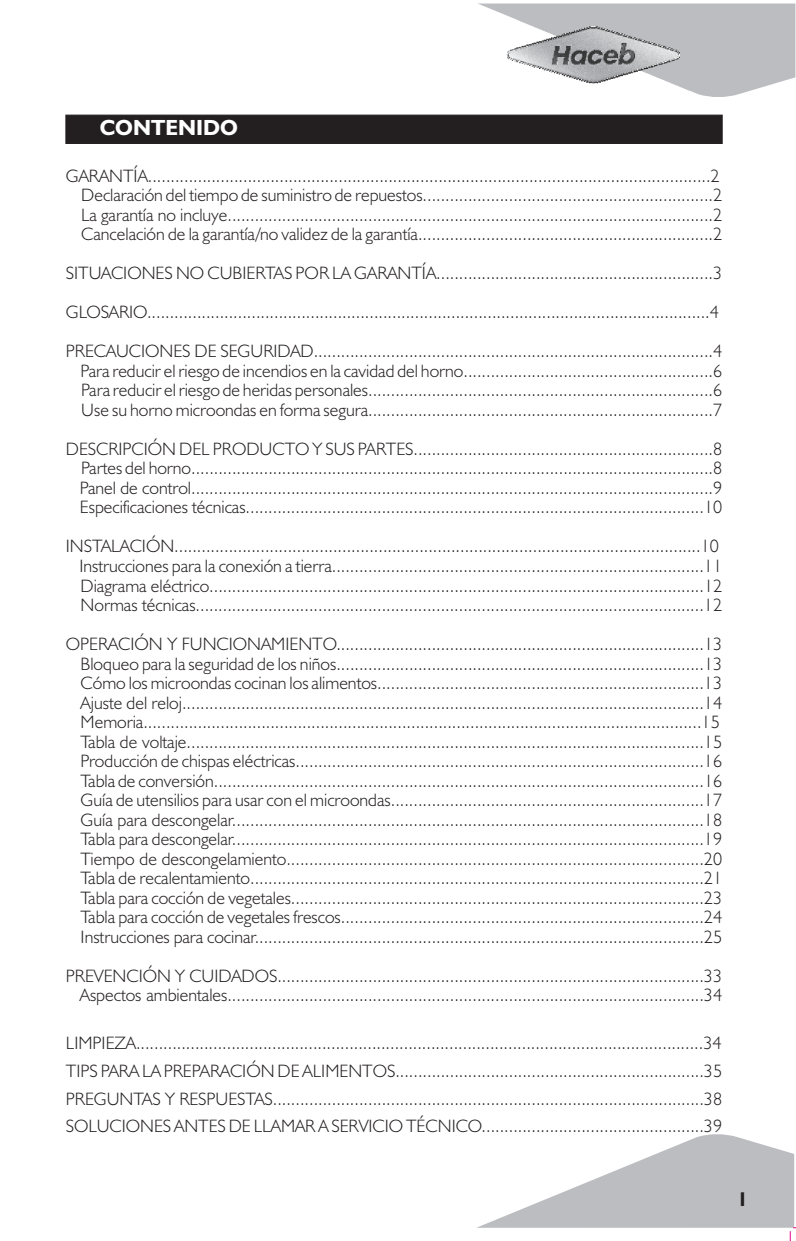
<style>
.page{position:relative;width:796px;height:1241px;background:#fff}
.page>*{position:absolute;margin:0;border:0;box-sizing:border-box;transform-origin:0 0}
.t1{font:700 22px "Humanist 521 BT";color:#fff}
.t2{font:700 20px "Humanist 521 BT";color:#231f20}
.t3{font:300 18px/19.6px "Humanist 521 BT";color:#231f20}
</style>
<div class="page">
<svg style="left:479px;top:4px;width:316px;height:93px"></svg>
<img style="left:497px;top:20px;width:193px;height:71px">
<div style="left:65px;top:115px;width:657px;height:29px;background:#231f20"></div>
<svg style="left:477px;top:1134px;width:319px;height:106px"></svg>
<p class="t1" style="left:100px;top:119px;width:139px">CONTENIDO</p>
<p class="t3" style="left:81px;top:167px;width:642px;text-indent:-15px">GARANTÍA............................................................................................................................2<br>Declaración del tiempo de suministro de repuestos................................................................2<br>La garantía no incluye...........................................................................................................2<br>Cancelación de la garantía/no validez de la garantía.................................................................2</p>
<p class="t3" style="left:66px;top:255px;width:657px;line-height:39px">SITUACIONES NO CUBIERTAS POR LA GARANTÍA.............................................................3<br>GLOSARIO............................................................................................................................4<br>PRECAUCIONES DE SEGURIDAD........................................................................................4</p>
<p class="t3" style="left:81px;top:362px;width:643px;text-align:justify">Para reducir el riesgo de incendios en la cavidad del horno.......................................................6<br>Para reducir el riesgo de heridas personales............................................................................6<br>Use su horno microondas en forma segura............................................................................7</p>
<p class="t3" style="left:80px;top:440px;width:643px;text-align:justify;text-indent:-14px">DESCRIPCIÓN DEL PRODUCTO Y SUS PARTES..................................................................8<br>Partes del horno...................................................................................................................8<br>Panel de control...................................................................................................................9<br>Especificaciones técnicas.....................................................................................................10</p>
<p class="t3" style="left:79px;top:538px;width:644px;text-indent:-13px">INSTALACIÓN....................................................................................................................10<br>Instrucciones para la conexión a tierra..................................................................................11<br>Diagrama eléctrico.............................................................................................................12<br>Normas técnicas................................................................................................................12</p>
<p class="t3" style="left:81px;top:635px;width:643px;text-indent:-15px">OPERACIÓN Y FUNCIONAMIENTO.................................................................................13<br>Bloqueo para la seguridad de los niños.................................................................................13<br>Cómo los microondas cocinan los alimentos........................................................................13<br>Ajuste del reloj...................................................................................................................14<br>Memoria...........................................................................................................................15<br>Tabla de voltaje..................................................................................................................15<br>Producción de chispas eléctricas..........................................................................................16<br>Tabla de conversión............................................................................................................16<br>Guía de utensilios para usar con el microondas.....................................................................17<br>Guía para descongelar........................................................................................................18<br>Tabla para descongelar........................................................................................................19<br>Tiempo de descongelamiento............................................................................................20<br>Tabla de recalentamiento....................................................................................................21<br>Tabla para cocción de vegetales...........................................................................................23<br>Tabla para cocción de vegetales frescos................................................................................24<br>Instrucciones para cocinar...................................................................................................25</p>
<p class="t3" style="left:66px;top:967px;width:657px;text-align:right">PREVENCIÓN Y CUIDADOS..............................................................................................33<br>Aspectos ambientales.........................................................................................................34</p>
<p class="t3" style="left:66px;top:1030px;width:657px;line-height:27.8px;text-align:justify">LIMPIEZA.............................................................................................................................34<br>TIPS PARA LA PREPARACIÓN DE ALIMENTOS....................................................................35<br>PREGUNTAS Y RESPUESTAS...............................................................................................38<br>SOLUCIONES ANTES DE LLAMAR A SERVICIO TÉCNICO.................................................39</p>
<p class="t2" style="left:737px;top:1190px;width:12px">1</p>
</div>
